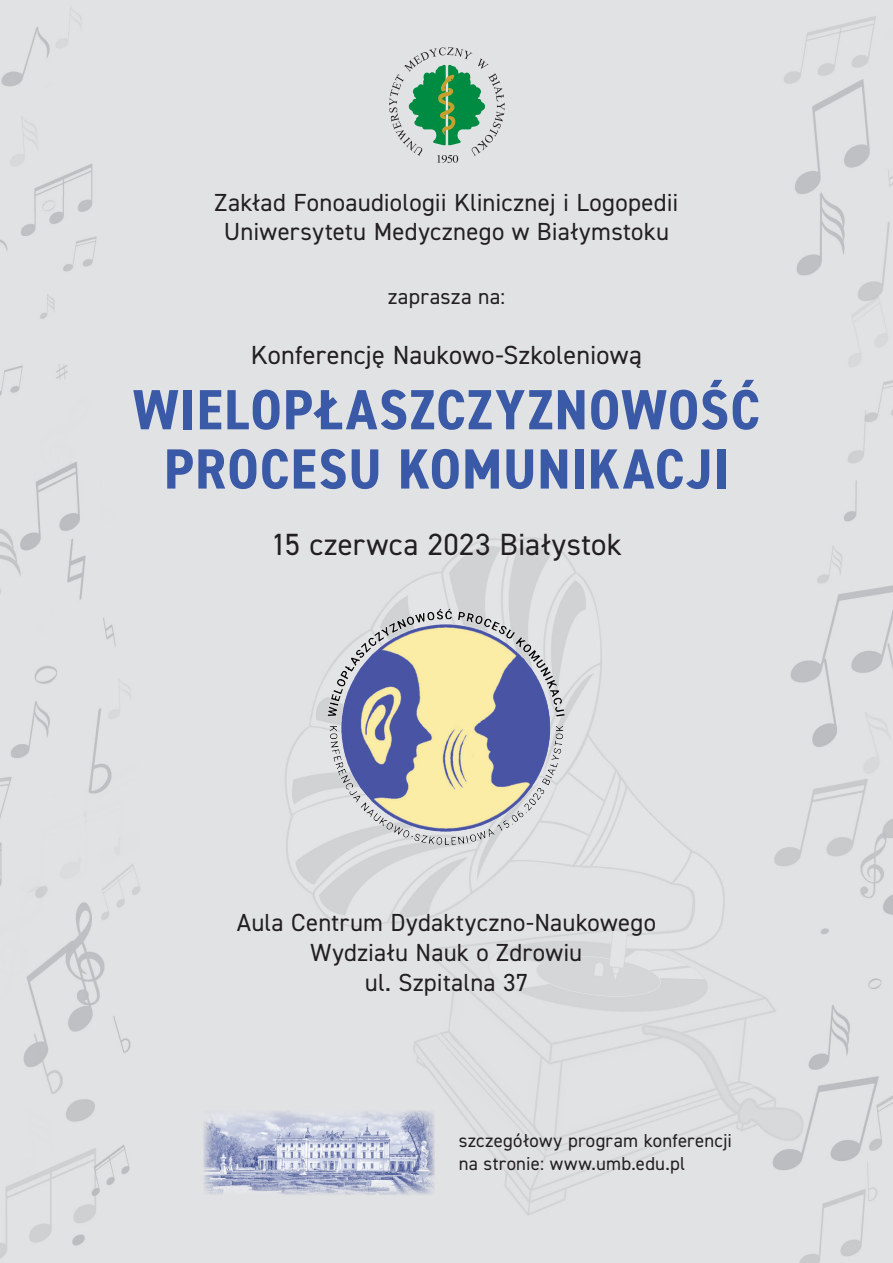
<style>
.page{position:relative;width:893px;height:1263px;background:#e1e2e4}
.page>*{position:absolute;margin:0;border:0;box-sizing:border-box;transform-origin:0 0}
.tresc_plakatu{font:700 condensed 56.78px/59.2px "DIN2014";letter-spacing:.02em;color:#3a59a7;text-align:center;scale:1.04 1}
.tresc_plakatu-2{font:30.75px "DIN2014";letter-spacing:.01em;color:#231f20}
.tresc_plakatu-3{font:26.25px "DIN2014";letter-spacing:.005em;color:#231f20}
.tresc_plakatu-4{font:24.75px/29.7px "DIN2014";letter-spacing:.01em;color:#231f20;text-align:center}
.tresc_plakatu-5{font:21.75px "DIN2014";letter-spacing:.015em;color:#231f20}
.tresc_plakatu-6{font:18.75px/22.5px "DIN2014";letter-spacing:.015em;color:#231f20}
</style>
<div class="page">
<svg style="left:389px;top:47px;width:116px;height:116px;background:#9ec1ad"></svg>
<img style="left:314px;top:588px;width:265px;height:266px">
<img style="left:204px;top:1110px;width:231px;height:85px">
<p class="tresc_plakatu-4" style="left:215px;top:187px;width:465px">Zakład Fonoaudiologii Klinicznej i Logopedii</p>
<p class="tresc_plakatu-4" style="left:224px;top:216px;width:447px">Uniwersytetu Medycznego w Białymstoku</p>
<p class="tresc_plakatu-5" style="left:388px;top:283px;width:119px">zaprasza na:</p>
<p class="tresc_plakatu-3" style="left:251px;top:338px;width:393px">Konferencję Naukowo-Szkoleniową</p>
<p class="tresc_plakatu" style="left:133px;top:379px;width:604px">WIELOPŁASZCZYZNOWOŚĆ<br>PROCESU KOMUNIKACJI</p>
<p class="tresc_plakatu-2" style="left:271px;top:525px;width:352px">15 czerwca 2023 Białystok</p>
<p class="tresc_plakatu-4" style="left:237px;top:907px;width:421px">Aula Centrum Dydaktyczno-Naukowego<br>Wydziału Nauk o Zdrowiu</p>
<p class="tresc_plakatu-4" style="left:365px;top:967px;width:165px">ul. Szpitalna 37</p>
<p class="tresc_plakatu-6" style="left:459px;top:1129px;width:275px">szczegółowy program konferencji na stronie: www.umb.edu.pl</p>
</div>
